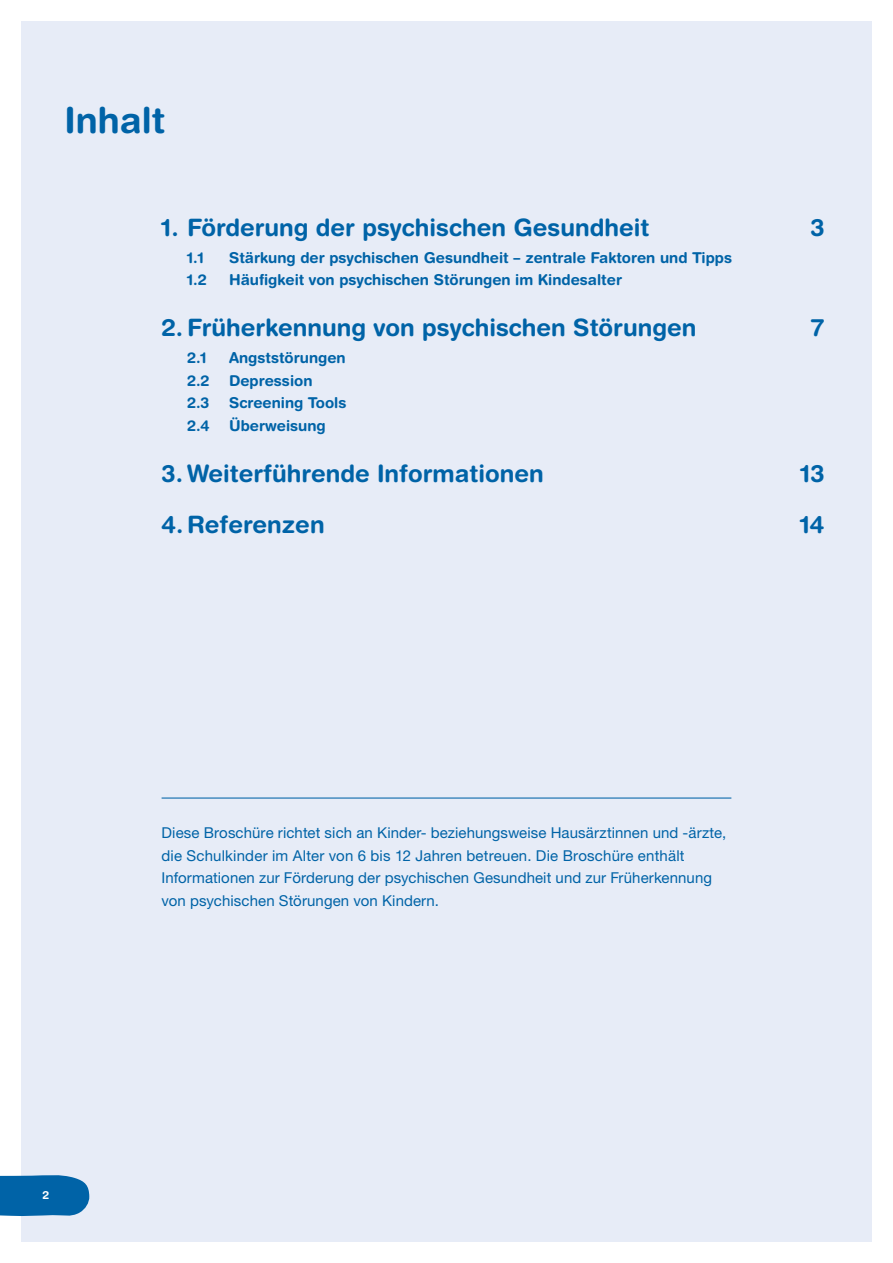
<style>
.page{position:relative;width:893px;height:1263px;background:#fff}
.page>*{position:absolute;margin:0;border:0;box-sizing:border-box;transform-origin:0 0}
.t1{font:700 36px "Helvetica Rounded LT Std";color:#0063a7}
.t2{font:700 24px "Helvetica Rounded LT Std";color:#0063a7}
.t3{font:15px/22.5px "Helvetica Neue LT Pro";letter-spacing:.005em;color:#0063a7}
.t4{font:700 15px "Helvetica Rounded LT Std";color:#0063a7}
.t5{font:700 11.25px "Helvetica Rounded LT Std";color:#fff}
</style>
<div class="page">
<div style="left:21px;top:21px;width:851px;height:1221px;background:#e7ecf7"></div>
<hr style="left:162px;top:797px;width:569px;height:1px;background:#0063a7">
<svg style="left:0;top:1175px;width:89px;height:41px;background:#116dad"></svg>
<h1 class="t1" style="left:64px;top:98px;width:102px">Inhalt</h1>
<h2 class="t2" style="left:162px;top:213px;width:489px">1. Förderung der psychischen Gesundheit</h2>
<h2 class="t2" style="left:810px;top:213px;width:16px">3</h2>
<p class="t4" style="left:187px;top:248px;width:18px">1.1</p>
<p class="t4" style="left:229px;top:248px;width:505px">Stärkung der psychischen Gesundheit – zentrale Faktoren und Tipps</p>
<p class="t4" style="left:187px;top:271px;width:21px">1.2</p>
<p class="t4" style="left:229px;top:271px;width:394px">Häufigkeit von psychischen Störungen im Kindesalter</p>
<h2 class="t2" style="left:162px;top:313px;width:536px">2. Früherkennung von psychischen Störungen</h2>
<h2 class="t2" style="left:811px;top:313px;width:15px">7</h2>
<p class="t4" style="left:187px;top:349px;width:21px">2.1</p>
<p class="t4" style="left:229px;top:349px;width:118px">Angststörungen</p>
<p class="t4" style="left:187px;top:371px;width:24px">2.2</p>
<p class="t4" style="left:229px;top:371px;width:85px">Depression</p>
<p class="t4" style="left:187px;top:394px;width:24px">2.3</p>
<p class="t4" style="left:229px;top:394px;width:119px">Screening Tools</p>
<p class="t4" style="left:187px;top:416px;width:24px">2.4</p>
<p class="t4" style="left:229px;top:416px;width:98px">Überweisung</p>
<h2 class="t2" style="left:162px;top:459px;width:384px">3. Weiterführende Informationen</h2>
<h2 class="t2" style="left:801px;top:459px;width:25px">13</h2>
<h2 class="t2" style="left:162px;top:510px;width:165px">4.Referenzen</h2>
<h2 class="t2" style="left:800px;top:510px;width:26px">14</h2>
<p class="t3" style="left:162px;top:821px;width:566px">Diese Broschüre richtet sich an Kinder- beziehungsweise Hausärztinnen und -ärzte, die Schulkinder im Alter von 6 bis 12 Jahren betreuen. Die Broschüre enthält Informationen zur Förderung der psychischen Gesundheit und zur Früherkennung von psychischen Störungen von Kindern.</p>
<p class="t5" style="left:43px;top:1188px;width:8px">2</p>
</div>
